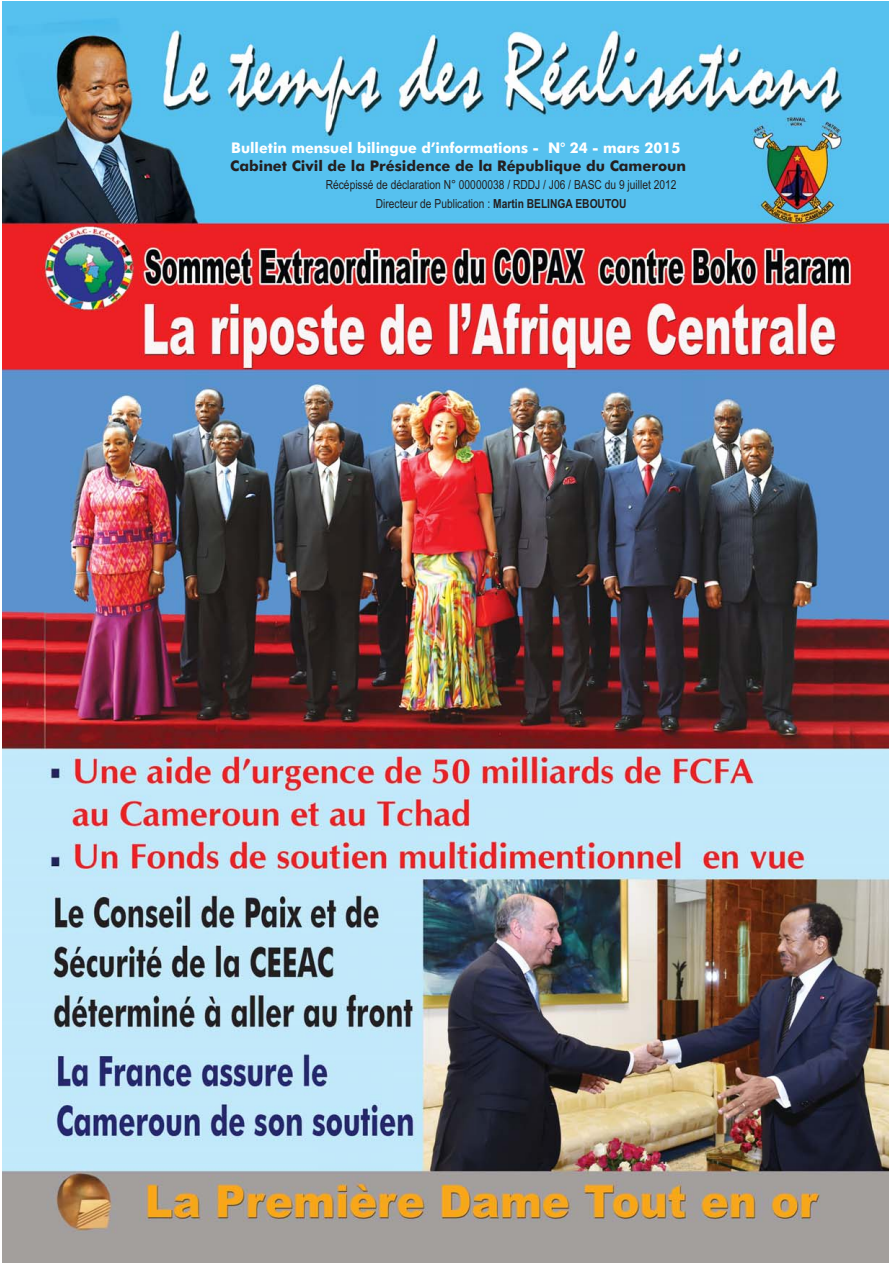
<style>
.page{position:relative;width:893px;height:1263px;background:#fff}
.page>*{position:absolute;margin:0;border:0;box-sizing:border-box;transform-origin:0 0}
.t1{font:700 14.7px "Futura BT";color:#fff}
.t2{font:700 14.7px "Futura BT";color:#231f20}
.t3{font:12.45px/19px "Arial Narrow";color:#231f20;text-align:center}
.s1{font-weight:700}
</style>
<div class="page">
<img style="left:2px;top:1px;width:886px;height:1262px">
<p class="t1" style="left:231px;top:142px;width:451px">Bulletin mensuel bilingue d’informations - N° 24 - mars 2015</p>
<p class="t2" style="left:230px;top:159px;width:457px">Cabinet Civil de la Présidence de la République du Cameroun</p>
<p class="t3" style="left:326px;top:176px;width:352px">Récépissé de déclaration N° 00000038 / RDDJ / J06 / BASC du 9 juillet 2012<br>Directeur de Publication : <span class="s1">Martin BELINGA EBOUTOU</span></p>
</div>
